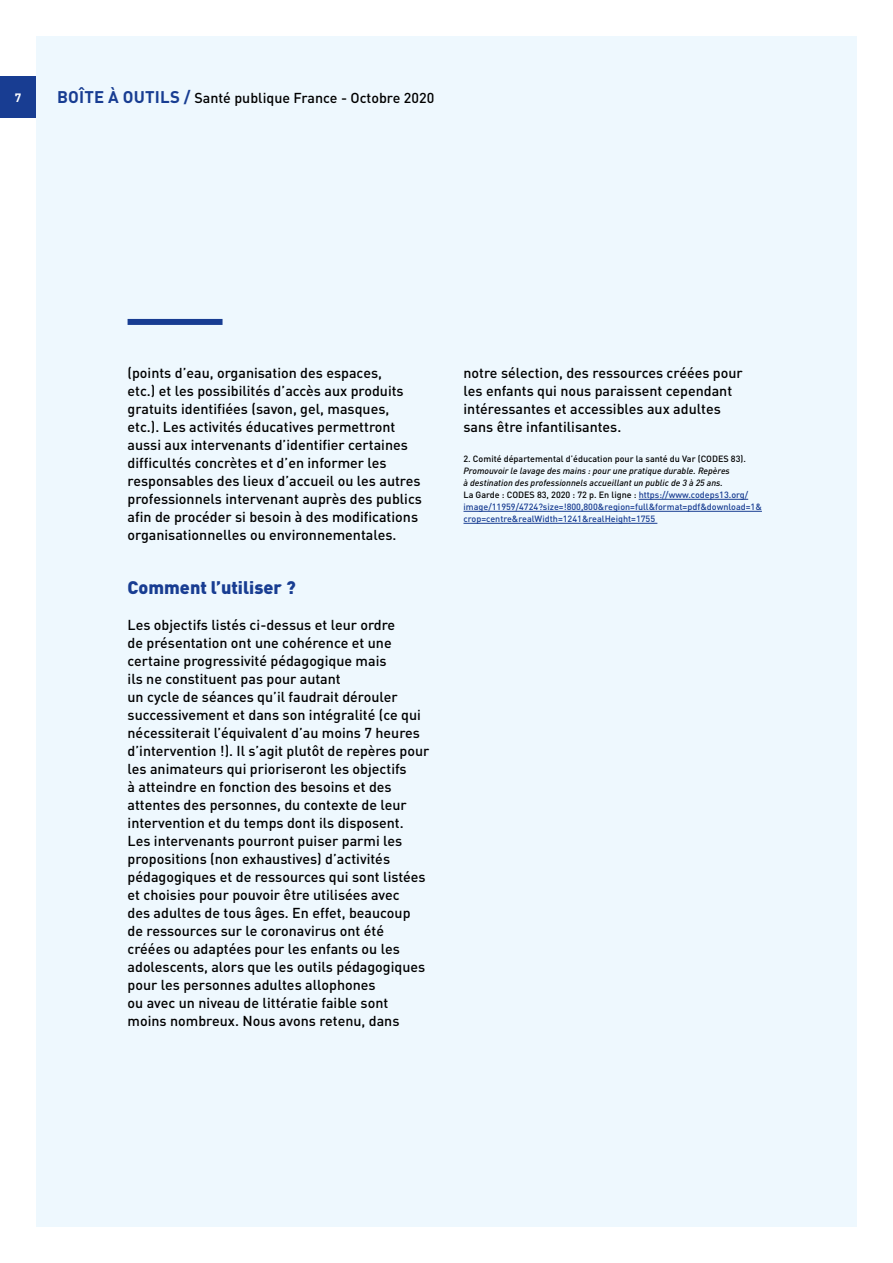
<style>
.page{position:relative;width:893px;height:1263px;background:#fff}
.page>*{position:absolute;margin:0;border:0;box-sizing:border-box;transform-origin:0 0}
.t1{font:900 18px "DIN Pro";color:#183d92}
.t2{font:500 14.25px/18px "DIN Pro";color:#000}
.t3{font:700 12px "DIN Pro";color:#fff}
.t4{font:500 9px/12px "DIN Pro";color:#183d92}
.t5{font:500 9px "DIN Pro";color:#000}
.s1{font-weight:700;font-size:16.65px;color:#183d92}
.s2{font-style:italic;color:#000}
.s3{color:#000}
</style>
<div class="page">
<div style="left:36px;top:36px;width:821px;height:1191px;background:#eef8fe"></div>
<div style="left:0;top:76px;width:36px;height:42px;background:#183d92"></div>
<div style="left:128px;top:319px;width:95px;height:6px;background:#183d92"></div>
<hr style="left:639px;top:499px;width:109px;height:1px;background:#183d92">
<hr style="left:463px;top:511px;width:299px;height:1px;background:#183d92">
<hr style="left:463px;top:523px;width:194px;height:1px;background:#183d92">
<p class="t3" style="left:15px;top:87px;width:8px">7</p>
<p class="t2" style="left:57px;top:88px;width:379px"><span class="s1">BOÎTE À OUTILS /</span> Santé publique France - Octobre 2020</p>
<p class="t2" style="left:128px;top:362px;width:296px">(points d’eau, organisation des espaces,<br>etc.) et les possibilités d’accès aux produits gratuits identifiées (savon, gel, masques, etc.). Les activités éducatives permettront aussi aux intervenants d’identifier certaines difficultés concrètes et d’en informer les responsables des lieux d’accueil ou les autres professionnels intervenant auprès des publics afin de procéder si besoin à des modifications organisationnelles ou environnementales.</p>
<p class="t1" style="left:128px;top:572px;width:170px">Comment l’utiliser ?</p>
<p class="t2" style="left:128px;top:614px;width:303px">Les objectifs listés ci-dessus et leur ordre<br>de présentation ont une cohérence et une certaine progressivité pédagogique mais<br>ils ne constituent pas pour autant<br>un cycle de séances qu’il faudrait dérouler successivement et dans son intégralité (ce qui nécessiterait l’équivalent d’au moins 7 heures d’intervention !). Il s’agit plutôt de repères pour les animateurs qui prioriseront les objectifs<br>à atteindre en fonction des besoins et des attentes des personnes, du contexte de leur intervention et du temps dont ils disposent.<br>Les intervenants pourront puiser parmi les propositions (non exhaustives) d’activités pédagogiques et de ressources qui sont listées et choisies pour pouvoir être utilisées avec<br>des adultes de tous âges. En effet, beaucoup de ressources sur le coronavirus ont été créées ou adaptées pour les enfants ou les adolescents, alors que les outils pédagogiques pour les personnes adultes allophones<br>ou avec un niveau de littératie faible sont moins nombreux. Nous avons retenu, dans</p>
<p class="t2" style="left:463px;top:362px;width:281px">notre sélection, des ressources créées pour les enfants qui nous paraissent cependant intéressantes et accessibles aux adultes sans être infantilisantes.</p>
<p class="t5" style="left:463px;top:451px;width:284px">2. Comité départemental d’éducation pour la santé du Var (CODES 83).</p>
<p class="t4" style="left:463px;top:464px;width:300px"><span class="s2">Promouvoir le lavage des mains : pour une pratique durable. Repères<br>à destination des professionnels accueillant un public de 3 à 25 ans.<br></span><span class="s3">La Garde : CODES 83, 2020 : 72 p. En ligne :</span> https://www.codeps13.org/ image/11959/4724?size=!800,800&amp;region=full&amp;format=pdf&amp;download=1&amp; crop=centre&amp;realWidth=1241&amp;realHeight=1755</p>
</div>
